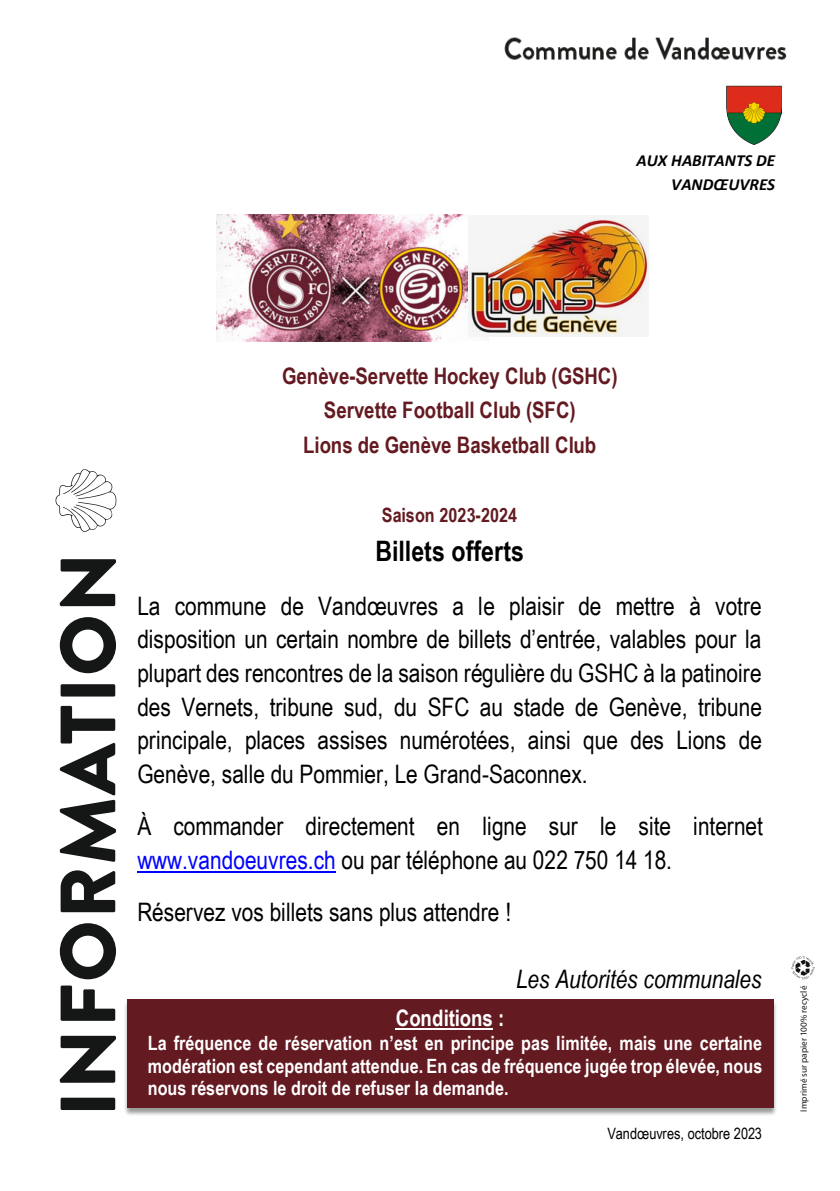
<style>
.page{position:relative;width:840px;height:1191px;background:#fff}
.page>*{position:absolute;margin:0;border:0;box-sizing:border-box;transform-origin:0 0}
.t1{font:900 78px "Brandon Grotesque";letter-spacing:.02em;color:#151616}
.t2{font:700 28.2px "Arial Narrow";letter-spacing:.005em;color:#000}
.t3{font:25.4px/33.6px "Arial Narrow";color:#000;text-align:justify}
.t4{font:italic 25.4px "Arial Narrow";letter-spacing:-.005em;color:#000}
.t5{font:700 22.8px/34.4px "Arial Narrow";letter-spacing:-.005em;color:#641a21;text-align:center}
.t6{font:700 22.8px "Arial Narrow";letter-spacing:-.005em;color:#fff}
.t7{font:700 19.6px/22.8px "Arial Narrow";color:#fff;text-align:justify}
.t8{font:700 19.6px "Arial Narrow";letter-spacing:.005em;color:#641a21}
.t9{font:italic 700 17px/23.8px "Calibri";letter-spacing:.005em;color:#000;text-align:right}
.t10{font:15.6px "Arial Narrow";color:#000}
.t11{font:9.2px "Myriad Pro";color:#151616}
.s1{color:#00f}
</style>
<div class="page">
<hr style="left:137px;top:871px;width:198px;height:2px;background:#00f">
<img style="left:125px;top:999px;width:651px;height:116px">
<div style="left:127px;top:999px;width:646px;height:108px;background:#641a21"></div>
<hr style="left:395px;top:1028px;width:97px;height:2px;background:#fff">
<img style="left:504px;top:37px;width:283px;height:23px">
<img style="left:216px;top:215px;width:271px;height:127px">
<img style="left:468px;top:215px;width:180px;height:121px">
<svg style="left:791px;top:955px;width:23px;height:24px"></svg>
<svg style="left:55px;top:469px;width:61px;height:63px"></svg>
<img style="left:726px;top:85px;width:55px;height:59px">
<p class="t9" style="left:636px;top:148px;width:140px">AUX HABITANTS DE<br>VANDŒUVRES</p>
<p class="t5" style="left:282px;top:357px;width:337px">Genève-Servette Hockey Club (GSHC)<br>Servette Football Club (SFC)<br>Lions de Genève Basketball Club</p>
<h1 class="t1" style="left:33px;top:1116px;width:566px;rotate:-90deg">INFORMATION</h1>
<p class="t8" style="left:381px;top:500px;width:137px">Saison 2023-2024</p>
<p class="t2" style="left:375px;top:529px;width:150px">Billets offerts</p>
<p class="t3" style="left:137px;top:588px;width:626px">La commune de Vandœuvres a le plaisir de mettre à votre disposition un certain nombre de billets d’entrée, valables pour la plupart des rencontres de la saison régulière du GSHC à la patinoire des Vernets, tribune sud, du SFC au stade de Genève, tribune principale, places assises numérotées, ainsi que des Lions de Genève, salle du Pommier, Le Grand-Saconnex.</p>
<p class="t3" style="left:137px;top:808px;width:626px">À commander directement en ligne sur le site internet <span class="s1">www.vandoeuvres.ch</span> ou par téléphone au 022 750 14 18.</p>
<p class="t3" style="left:137px;top:894px;width:375px">Réservez vos billets sans plus attendre !</p>
<p class="t4" style="left:515px;top:965px;width:247px">Les Autorités communales</p>
<p class="t6" style="left:395px;top:1000px;width:110px">Conditions :</p>
<p class="t7" style="left:148px;top:1030px;width:615px">La fréquence de réservation n’est en principe pas limitée, mais une certaine modération est cependant attendue. En cas de fréquence jugée trop élevée, nous nous réservons le droit de refuser la demande.</p>
<p class="t10" style="left:607px;top:1121px;width:156px">Vandœuvres, octobre 2023</p>
<p class="t11" style="left:797px;top:1111px;width:127px;rotate:-90deg">Imprimé sur papier 100% recyclé</p>
</div>
